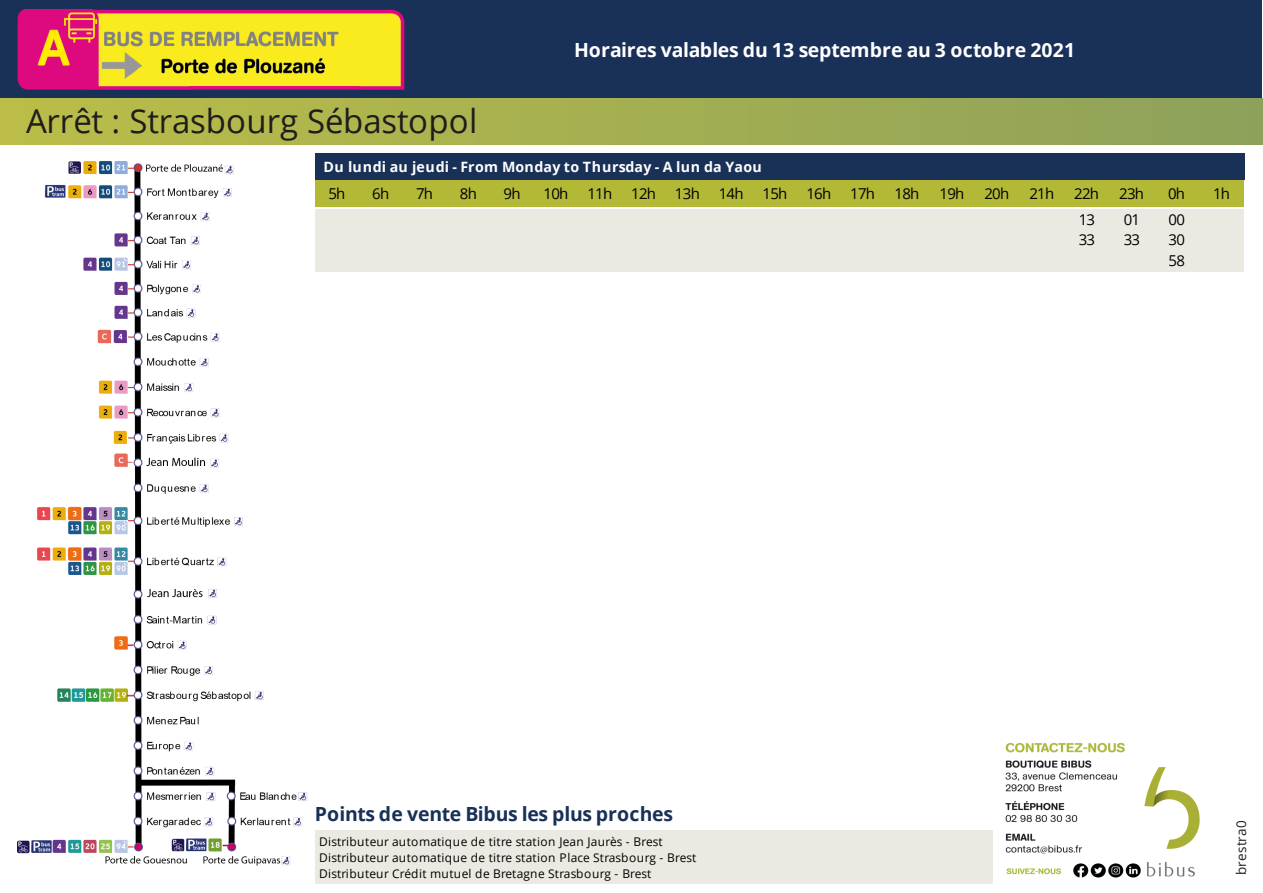
<style>
.page{position:relative;width:1263px;height:893px;background:#fff}
.page>*{position:absolute;margin:0;border:0;box-sizing:border-box;transform-origin:0 0}
.t1{font:33px "Open Sans";color:#1d1d1b}
.t2{font:700 19.5px "Open Sans";color:#fff}
.t3{font:700 19.5px "Open Sans";letter-spacing:-.015em;color:#193057}
.t4{font:15px/20.2px "Open Sans";letter-spacing:-.045em;color:#000}
.t5{font:700 14.25px "Open Sans";letter-spacing:.02em;color:#fff}
.t6{font:13.5px "Open Sans";letter-spacing:.01em;color:#231f20}
.t7{font:12px/15.8px "Open Sans";letter-spacing:.02em;color:#000}
</style>
<div class="page">
<div style="left:1px;top:0;width:1261px;height:98px;background:#193058"></div>
<img style="left:18px;top:9px;width:386px;height:80px">
<div style="left:1px;top:98px;width:1261px;height:46px;background:linear-gradient(to right,#bbbd48,#8da15b)"></div>
<img style="left:18px;top:161px;width:290px;height:705px">
<div style="left:315px;top:153px;width:929px;height:27px;background:#193057"></div>
<div style="left:315px;top:180px;width:44px;height:27px;background:#b3b837"></div>
<div style="left:359px;top:180px;width:44px;height:27px;background:#b3b837"></div>
<div style="left:403px;top:180px;width:44px;height:27px;background:#b3b837"></div>
<div style="left:447px;top:180px;width:43px;height:27px;background:#b3b837"></div>
<div style="left:490px;top:180px;width:44px;height:27px;background:#b3b837"></div>
<div style="left:534px;top:180px;width:44px;height:27px;background:#b3b837"></div>
<div style="left:578px;top:180px;width:44px;height:27px;background:#b3b837"></div>
<div style="left:622px;top:180px;width:44px;height:27px;background:#b3b837"></div>
<div style="left:666px;top:180px;width:44px;height:27px;background:#b3b837"></div>
<div style="left:710px;top:180px;width:43px;height:27px;background:#b3b837"></div>
<div style="left:753px;top:180px;width:44px;height:27px;background:#b3b837"></div>
<div style="left:797px;top:180px;width:44px;height:27px;background:#b3b837"></div>
<div style="left:841px;top:180px;width:44px;height:27px;background:#b3b837"></div>
<div style="left:885px;top:180px;width:45px;height:27px;background:#b3b837"></div>
<div style="left:930px;top:180px;width:45px;height:27px;background:#b3b837"></div>
<div style="left:975px;top:180px;width:45px;height:27px;background:#b3b837"></div>
<div style="left:1020px;top:180px;width:44px;height:27px;background:#b3b837"></div>
<div style="left:1064px;top:180px;width:45px;height:27px;background:#b3b837"></div>
<div style="left:1109px;top:180px;width:45px;height:27px;background:#b3b837"></div>
<div style="left:1154px;top:180px;width:45px;height:27px;background:#b3b837"></div>
<div style="left:1199px;top:180px;width:45px;height:27px;background:#b3b837"></div>
<div style="left:315px;top:207px;width:44px;height:64px;background:#ebe9e1"></div>
<div style="left:359px;top:207px;width:44px;height:64px;background:#ebe9e1"></div>
<div style="left:403px;top:207px;width:44px;height:64px;background:#ebe9e1"></div>
<div style="left:447px;top:207px;width:43px;height:64px;background:#ebe9e1"></div>
<div style="left:490px;top:207px;width:44px;height:64px;background:#ebe9e1"></div>
<div style="left:534px;top:207px;width:44px;height:64px;background:#ebe9e1"></div>
<div style="left:578px;top:207px;width:44px;height:64px;background:#ebe9e1"></div>
<div style="left:622px;top:207px;width:44px;height:64px;background:#ebe9e1"></div>
<div style="left:666px;top:207px;width:44px;height:64px;background:#ebe9e1"></div>
<div style="left:710px;top:207px;width:43px;height:64px;background:#ebe9e1"></div>
<div style="left:753px;top:207px;width:44px;height:64px;background:#ebe9e1"></div>
<div style="left:797px;top:207px;width:44px;height:64px;background:#ebe9e1"></div>
<div style="left:841px;top:207px;width:44px;height:64px;background:#ebe9e1"></div>
<div style="left:885px;top:207px;width:45px;height:64px;background:#ebe9e1"></div>
<div style="left:930px;top:207px;width:45px;height:64px;background:#ebe9e1"></div>
<div style="left:975px;top:207px;width:45px;height:64px;background:#ebe9e1"></div>
<div style="left:1020px;top:207px;width:44px;height:64px;background:#ebe9e1"></div>
<div style="left:1064px;top:207px;width:45px;height:64px;background:#ebe9e1"></div>
<div style="left:1109px;top:207px;width:45px;height:64px;background:#ebe9e1"></div>
<div style="left:1154px;top:207px;width:45px;height:64px;background:#ebe9e1"></div>
<div style="left:1199px;top:207px;width:45px;height:64px;background:#ebe9e1"></div>
<hr style="left:1199px;top:207px;width:45px;height:1px;background:#fff">
<hr style="left:1154px;top:207px;width:45px;height:1px;background:#fff">
<hr style="left:1109px;top:207px;width:45px;height:1px;background:#fff">
<hr style="left:1064px;top:207px;width:45px;height:1px;background:#fff">
<hr style="left:1020px;top:207px;width:44px;height:1px;background:#fff">
<hr style="left:975px;top:207px;width:45px;height:1px;background:#fff">
<hr style="left:930px;top:207px;width:45px;height:1px;background:#fff">
<hr style="left:885px;top:207px;width:45px;height:1px;background:#fff">
<hr style="left:841px;top:207px;width:44px;height:1px;background:#fff">
<hr style="left:797px;top:207px;width:44px;height:1px;background:#fff">
<hr style="left:753px;top:207px;width:44px;height:1px;background:#fff">
<hr style="left:710px;top:207px;width:43px;height:1px;background:#fff">
<hr style="left:666px;top:207px;width:44px;height:1px;background:#fff">
<hr style="left:622px;top:207px;width:44px;height:1px;background:#fff">
<hr style="left:578px;top:207px;width:44px;height:1px;background:#fff">
<hr style="left:534px;top:207px;width:44px;height:1px;background:#fff">
<hr style="left:490px;top:207px;width:44px;height:1px;background:#fff">
<hr style="left:447px;top:207px;width:43px;height:1px;background:#fff">
<hr style="left:403px;top:207px;width:44px;height:1px;background:#fff">
<hr style="left:359px;top:207px;width:44px;height:1px;background:#fff">
<hr style="left:315px;top:207px;width:44px;height:1px;background:#fff">
<div style="left:315px;top:830px;width:678px;height:53px;background:#ebe9e1"></div>
<img style="left:1005px;top:742px;width:195px;height:136px">
<p class="t2" style="left:574px;top:36px;width:503px">Horaires valables du 13 septembre au 3 octobre 2021</p>
<p class="t1" style="left:26px;top:98px;width:453px">Arrêt : Strasbourg Sébastopol</p>
<p class="t5" style="left:323px;top:157px;width:440px">Du lundi au jeudi - From Monday to Thursday - A lun da Yaou</p>
<p class="t4" style="left:328px;top:183px;width:19px">5h</p>
<p class="t4" style="left:372px;top:183px;width:19px">6h</p>
<p class="t4" style="left:416px;top:183px;width:19px">7h</p>
<p class="t4" style="left:460px;top:183px;width:19px">8h</p>
<p class="t4" style="left:504px;top:183px;width:19px">9h</p>
<p class="t4" style="left:543px;top:183px;width:26px">10h</p>
<p class="t4" style="left:587px;top:183px;width:26px">11h</p>
<p class="t4" style="left:631px;top:183px;width:26px">12h</p>
<p class="t4" style="left:675px;top:183px;width:26px">13h</p>
<p class="t4" style="left:719px;top:183px;width:26px">14h</p>
<p class="t4" style="left:762px;top:183px;width:26px">15h</p>
<p class="t4" style="left:806px;top:183px;width:26px">16h</p>
<p class="t4" style="left:850px;top:183px;width:26px">17h</p>
<p class="t4" style="left:894px;top:183px;width:26px">18h</p>
<p class="t4" style="left:939px;top:183px;width:26px">19h</p>
<p class="t4" style="left:984px;top:183px;width:26px">20h</p>
<p class="t4" style="left:1029px;top:183px;width:26px">21h</p>
<p class="t4" style="left:1074px;top:183px;width:26px">22h</p>
<p class="t4" style="left:1119px;top:183px;width:26px">23h</p>
<p class="t4" style="left:1168px;top:183px;width:19px">0h</p>
<p class="t4" style="left:1213px;top:183px;width:19px">1h</p>
<p class="t4" style="left:1079px;top:209px;width:18px">13<br>33</p>
<p class="t4" style="left:1124px;top:209px;width:18px">01<br>33</p>
<p class="t4" style="left:1168px;top:209px;width:18px;text-align:justify">00<br>30<br>58</p>
<p class="t3" style="left:315px;top:800px;width:360px">Points de vente Bibus les plus proches</p>
<p class="t7" style="left:319px;top:834px;width:379px">Distributeur automatique de titre station Jean Jaurès - Brest<br>Distributeur automatique de titre station Place Strasbourg - Brest<br>Distributeur Crédit mutuel de Bretagne Strasbourg - Brest</p>
<p class="t6" style="left:1232px;top:874px;width:55px;rotate:-90deg">brestra0</p>
</div>
